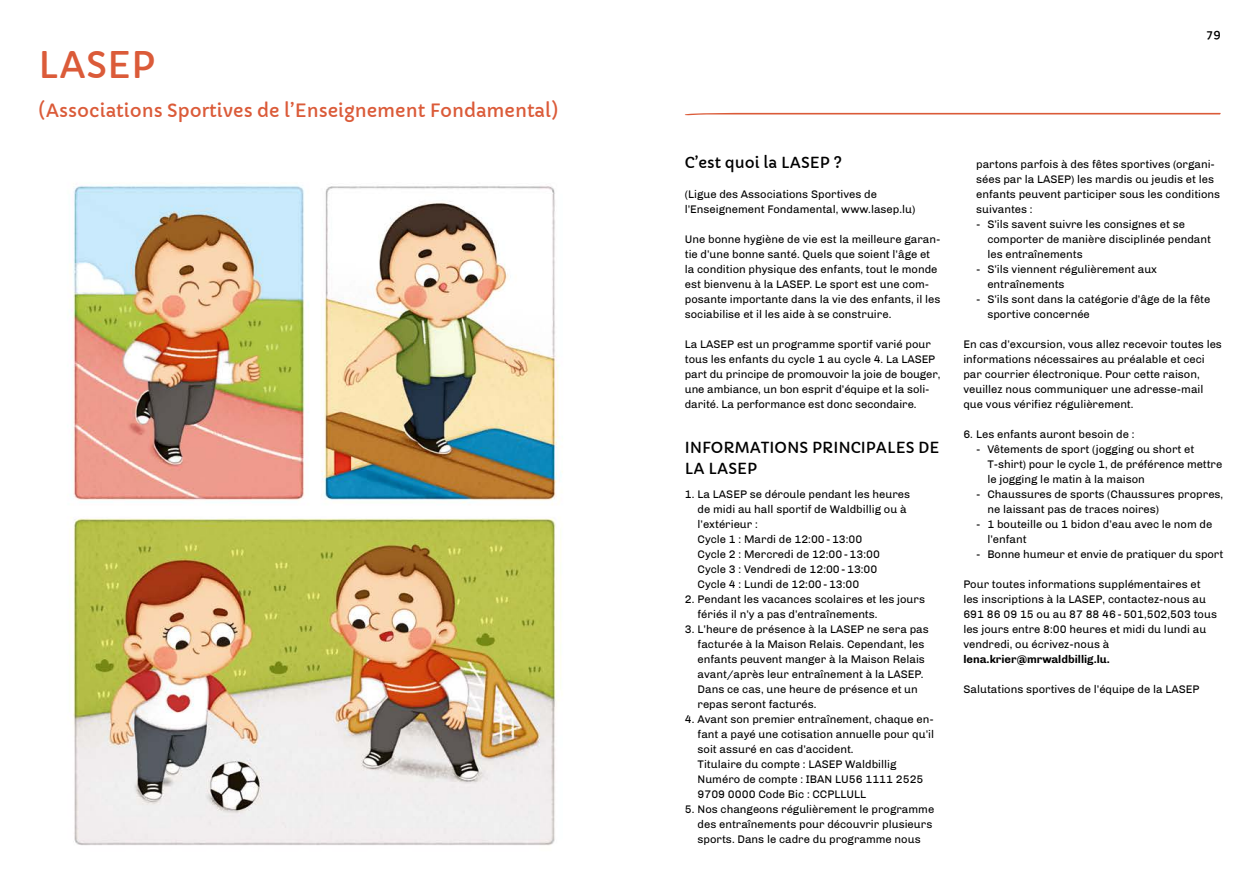
<style>
.page{position:relative;width:1259px;height:893px;background:#fff}
.page>*{position:absolute;margin:0;border:0;box-sizing:border-box;transform-origin:0 0}
.t1{font:36px "Capriola";color:#db5b39}
.t2{font:18px "Capriola";color:#db5b39}
.t3{font:15px/21px "Capriola";color:#000}
.t4{font:12px "Capriola";color:#000}
.t5{font:11.25px/15px "Chivo";color:#000}
.t6{font:700 11.25px "Chivo";color:#000}
</style>
<div class="page">
<img style="left:71px;top:112px;width:1149px;height:734px">
<svg style="left:683px;top:113px;width:538px;height:3px"></svg>
<h1 class="t1" style="left:38px;top:42px;width:118px">LASEP</h1>
<h2 class="t2" style="left:38px;top:99px;width:522px">(Associations Sportives de l’Enseignement Fondamental)</h2>
<p class="t4" style="left:1206px;top:27px;width:15px">79</p>
<h3 class="t3" style="left:685px;top:152px;width:159px">C’est quoi la LASEP ?</h3>
<p class="t5" style="left:685px;top:187px;width:232px">(Ligue des Associations Sportives de l’Enseignement Fondamental, www.lasep.lu)</p>
<p class="t5" style="left:685px;top:232px;width:257px">Une bonne hygiène de vie est la meilleure garan&shy;tie d’une bonne santé. Quels que soient l’âge et la condition physique des enfants, tout le monde est bienvenu à la LASEP. Le sport est une com&shy;posante importante dans la vie des enfants, il les sociabilise et il les aide à se construire.</p>
<p class="t5" style="left:685px;top:337px;width:257px">La LASEP est un programme sportif varié pour tous les enfants du cycle 1 au cycle 4. La LASEP part du principe de promouvoir la joie de bouger, une ambiance, un bon esprit d’équipe et la soli&shy;darité. La performance est donc secondaire.</p>
<h3 class="t3" style="left:685px;top:437px;width:256px">INFORMATIONS PRINCIPALES DE<br>LA LASEP</h3>
<p class="t5" style="left:697px;top:487px;width:214px;text-indent:-13px">1. La LASEP se déroule pendant les heures de midi au hall sportif de Waldbillig ou à l’extérieur :<br>Cycle 1 : Mardi de 12:00-13:00<br>Cycle 2 : Mercredi de 12:00-13:00<br>Cycle 3 : Vendredi de 12:00 - 13:00<br>Cycle 4 : Lundi de 12:00-13:00</p>
<p class="t5" style="left:697px;top:592px;width:229px;text-indent:-13px">2. Pendant les vacances scolaires et les jours fériés il n’y a pas d’entraînements.</p>
<p class="t5" style="left:697px;top:622px;width:233px;text-indent:-13px">3. L’heure de présence à la LASEP ne sera pas facturée à la Maison Relais. Cependant, les enfants peuvent manger à la Maison Relais avant/après leur entraînement à la LASEP.<br>Dans ce cas, une heure de présence et un repas seront facturés.</p>
<p class="t5" style="left:697px;top:712px;width:238px;text-indent:-13px">4. Avant son premier entraînement, chaque en&shy;fant a payé une cotisation annuelle pour qu’il soit assuré en cas d’accident.<br>Titulaire du compte : LASEP Waldbillig Numéro de compte : IBAN LU56 1111 2525<br>9709 0000 Code Bic : CCPLLULL</p>
<p class="t5" style="left:697px;top:802px;width:238px;text-indent:-13px">5. Nos changeons régulièrement le programme des entraînements pour découvrir plusieurs sports. Dans le cadre du programme nous</p>
<p class="t5" style="left:976px;top:157px;width:246px">partons parfois à des fêtes sportives (organi&shy;sées par la LASEP) les mardis ou jeudis et les enfants peuvent participer sous les conditions suivantes :</p>
<p class="t5" style="left:987px;top:217px;width:225px;text-indent:-11px">- S’ils savent suivre les consignes et se comporter de manière disciplinée pendant les entraînements</p>
<p class="t5" style="left:987px;top:262px;width:180px;text-indent:-11px">- S’ils viennent régulièrement aux - entraînements</p>
<p class="t5" style="left:987px;top:292px;width:225px;text-indent:-11px">- S’ils sont dans la catégorie d’âge de la fête sportive concernée</p>
<p class="t5" style="left:963px;top:337px;width:260px">En cas d’excursion, vous allez recevoir toutes les informations nécessaires au préalable et ceci par courrier électronique. Pour cette raison, veuillez nous communiquer une adresse-mail que vous vérifiez régulièrement.</p>
<p class="t5" style="left:963px;top:427px;width:172px">6. Les enfants auront besoin de :</p>
<p class="t5" style="left:987px;top:442px;width:236px;text-indent:-24px">- Vêtements de sport (jogging ou short et<br>T-shirt) pour le cycle 1, de préférence mettre le jogging le matin à la maison</p>
<p class="t5" style="left:987px;top:487px;width:237px;text-indent:-11px">- Chaussures de sports (Chaussures propres, ne laissant pas de traces noires)</p>
<p class="t5" style="left:987px;top:517px;width:226px;text-indent:-11px">- 1 bouteille ou 1 bidon d’eau avec le nom de l’enfant</p>
<p class="t5" style="left:963px;top:547px;width:261px">- Bonne humeur et envie de pratiquer du sport</p>
<p class="t5" style="left:963px;top:577px;width:255px">Pour toutes informations supplémentaires et les inscriptions à la LASEP, contactez-nous au 691 86 09 15 ou au 87 88 46 - 501,502,503 tous les jours entre 8:00 heures et midi du lundi au vendredi, ou écrivez-nous à</p>
<p class="t6" style="left:963px;top:652px;width:148px">lena.krier@mrwaldbillig.lu.</p>
<p class="t5" style="left:963px;top:682px;width:238px">Salutations sportives de l’équipe de la LASEP</p>
</div>
